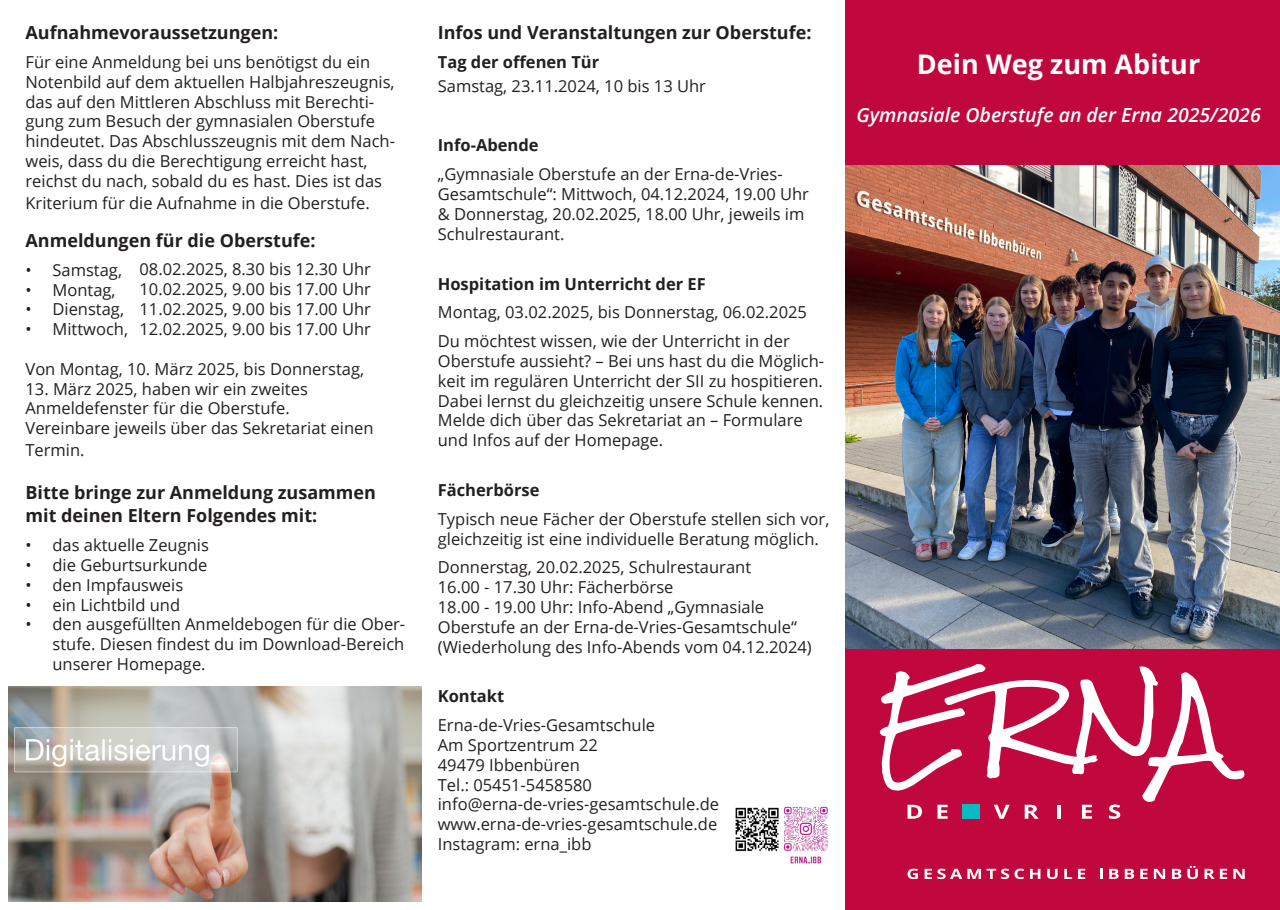
<style>
.page{position:relative;width:1280px;height:910px;background:#fff}
.page>*{position:absolute;margin:0;border:0;box-sizing:border-box;transform-origin:0 0}
.t1{font:700 27px "Open Sans";color:#fff}
.t2{font:italic 600 19.5px "Open Sans";color:#fff}
.t3{font:700 18px/23.4px "Open Sans";color:#231f20}
.t4{font:16.5px/19.8px "Open Sans";color:#231f20}
.t5{font:700 16.5px "Open Sans";color:#231f20}
</style>
<div class="page">
<div style="left:846px;top:0;width:434px;height:910px;background:#c0073e"></div>
<img style="left:846px;top:166px;width:434px;height:483px">
<svg style="left:907px;top:869px;width:11px;height:10px"></svg>
<svg style="left:924px;top:869px;width:100px;height:10px"></svg>
<svg style="left:1030px;top:869px;width:10px;height:10px"></svg>
<svg style="left:1047px;top:869px;width:10px;height:10px"></svg>
<svg style="left:1064px;top:869px;width:8px;height:10px"></svg>
<svg style="left:1078px;top:869px;width:7px;height:10px"></svg>
<svg style="left:1100px;top:869px;width:2px;height:10px"></svg>
<svg style="left:1109px;top:869px;width:9px;height:10px"></svg>
<svg style="left:1125px;top:869px;width:9px;height:10px"></svg>
<svg style="left:1140px;top:869px;width:7px;height:10px"></svg>
<svg style="left:1154px;top:869px;width:11px;height:10px"></svg>
<svg style="left:1172px;top:869px;width:9px;height:10px"></svg>
<svg style="left:1187px;top:866px;width:11px;height:13px"></svg>
<svg style="left:1204px;top:869px;width:23px;height:10px"></svg>
<svg style="left:1233px;top:869px;width:12px;height:10px"></svg>
<svg style="left:880px;top:664px;width:364px;height:155px"></svg>
<div style="left:962px;top:805px;width:18px;height:14px;background:#08bac1"></div>
<img style="left:9px;top:686px;width:413px;height:216px">
<img style="left:735px;top:808px;width:44px;height:43px">
<img style="left:784px;top:806px;width:44px;height:57px">
<p class="t3" style="left:26px;top:21px;width:254px">Aufnahmevoraussetzungen:</p>
<p class="t4" style="left:26px;top:52px;width:346px">Für eine Anmeldung bei uns benötigst du ein</p>
<p class="t4" style="left:26px;top:72px;width:371px">Notenbild auf dem aktuellen Halbjahreszeugnis, das auf den Mittleren Abschluss mit Berechti&shy;gung zum Besuch der gymnasialen Oberstufe hindeutet. Das Abschlusszeugnis mit dem Nach&shy;weis, dass du die Berechtigung erreicht hast, reichst du nach, sobald du es hast. Dies ist das</p>
<p class="t4" style="left:26px;top:192px;width:346px">Kriterium für die Aufnahme in die Oberstufe.</p>
<p class="t3" style="left:26px;top:228px;width:292px">Anmeldungen für die Oberstufe:</p>
<p class="t4" style="left:26px;top:259px;width:98px">• Samstag,</p>
<p class="t4" style="left:26px;top:279px;width:92px">• Montag,</p>
<p class="t4" style="left:26px;top:299px;width:100px">• Dienstag,</p>
<p class="t4" style="left:26px;top:319px;width:104px">• Mittwoch,</p>
<p class="t4" style="left:26px;top:358px;width:340px">Von Montag, 10. März 2025, bis Donnerstag,</p>
<p class="t4" style="left:26px;top:378px;width:284px">13. März 2025, haben wir ein zweites</p>
<p class="t4" style="left:26px;top:398px;width:266px">Anmeldefenster für die Oberstufe.</p>
<p class="t4" style="left:26px;top:418px;width:350px">Vereinbare jeweils über das Sekretariat einen</p>
<p class="t4" style="left:26px;top:439px;width:61px">Termin.</p>
<p class="t3" style="left:26px;top:480px;width:352px">Bitte bringe zur Anmeldung zusammen mit deinen Eltern Folgendes mit:</p>
<p class="t4" style="left:26px;top:535px;width:185px">• das aktuelle Zeugnis</p>
<p class="t4" style="left:26px;top:555px;width:183px">• die Geburtsurkunde</p>
<p class="t4" style="left:26px;top:574px;width:159px">• den Impfausweis</p>
<p class="t4" style="left:26px;top:594px;width:156px">• ein Lichtbild und</p>
<p class="t4" style="left:53px;top:614px;width:354px;text-align:justify;text-indent:-27px">• den ausgefüllten Anmeldebogen für die Ober&shy;stufe. Diesen findest du im Download-Bereich unserer Homepage.</p>
<p class="t4" style="left:140px;top:259px;width:233px">08.02.2025, 8.30 bis 12.30 Uhr</p>
<p class="t4" style="left:140px;top:279px;width:233px">10.02.2025, 9.00 bis 17.00 Uhr</p>
<p class="t4" style="left:140px;top:298px;width:233px">11.02.2025, 9.00 bis 17.00 Uhr</p>
<p class="t4" style="left:140px;top:318px;width:233px">12.02.2025, 9.00 bis 17.00 Uhr</p>
<p class="t3" style="left:438px;top:21px;width:375px">Infos und Veranstaltungen zur Oberstufe:</p>
<p class="t5" style="left:438px;top:50px;width:163px">Tag der offenen Tür</p>
<p class="t4" style="left:438px;top:76px;width:270px">Samstag, 23.11.2024, 10 bis 13 Uhr</p>
<p class="t5" style="left:438px;top:134px;width:102px">Info-Abende</p>
<p class="t4" style="left:438px;top:164px;width:346px">„Gymnasiale Oberstufe an der Erna-de-Vries-</p>
<p class="t4" style="left:438px;top:184px;width:373px">Gesamtschule“: Mittwoch, 04.12.2024, 19.00 Uhr &amp; Donnerstag, 20.02.2025, 18.00 Uhr, jeweils im<br>Schulrestaurant.</p>
<p class="t5" style="left:438px;top:272px;width:269px">Hospitation im Unterricht der EF</p>
<p class="t4" style="left:438px;top:302px;width:371px">Montag, 03.02.2025, bis Donnerstag, 06.02.2025</p>
<p class="t4" style="left:438px;top:331px;width:388px">Du möchtest wissen, wie der Unterricht in der Oberstufe aussieht? – Bei uns hast du die Möglich&shy;keit im regulären Unterricht der SII zu hospitieren.<br>Dabei lernst du gleichzeitig unsere Schule kennen.<br>Melde dich über das Sekretariat an – Formulare und Infos auf der Homepage.</p>
<p class="t5" style="left:438px;top:478px;width:103px">Fächerbörse</p>
<p class="t4" style="left:438px;top:508px;width:393px">Typisch neue Fächer der Oberstufe stellen sich vor, gleichzeitig ist eine individuelle Beratung möglich.</p>
<p class="t4" style="left:438px;top:557px;width:315px">Donnerstag, 20.02.2025, Schulrestaurant</p>
<p class="t4" style="left:438px;top:577px;width:237px">16.00 - 17.30 Uhr: Fächerbörse</p>
<p class="t4" style="left:438px;top:597px;width:328px">18.00 - 19.00 Uhr: Info-Abend „Gymnasiale</p>
<p class="t4" style="left:438px;top:616px;width:375px">Oberstufe an der Erna-de-Vries-Gesamtschule“ (Wiederholung des Info-Abends vom 04.12.2024)</p>
<p class="t5" style="left:438px;top:685px;width:68px">Kontakt</p>
<p class="t4" style="left:438px;top:715px;width:219px">Erna-de-Vries-Gesamtschule</p>
<p class="t4" style="left:438px;top:735px;width:162px">Am Sportzentrum 22</p>
<p class="t4" style="left:438px;top:754px;width:144px">49479 Ibbenbüren</p>
<p class="t4" style="left:438px;top:774px;width:156px">Tel.: 05451-5458580</p>
<p class="t4" style="left:438px;top:794px;width:283px">info@erna-de-vries-gesamtschule.de</p>
<p class="t4" style="left:438px;top:814px;width:281px">www.erna-de-vries-gesamtschule.de</p>
<p class="t4" style="left:438px;top:834px;width:155px">Instagram: erna_ibb</p>
<p class="t1" style="left:917px;top:45px;width:285px">Dein Weg zum Abitur</p>
<p class="t2" style="left:856px;top:101px;width:406px">Gymnasiale Oberstufe an der Erna 2025/2026</p>
</div>
